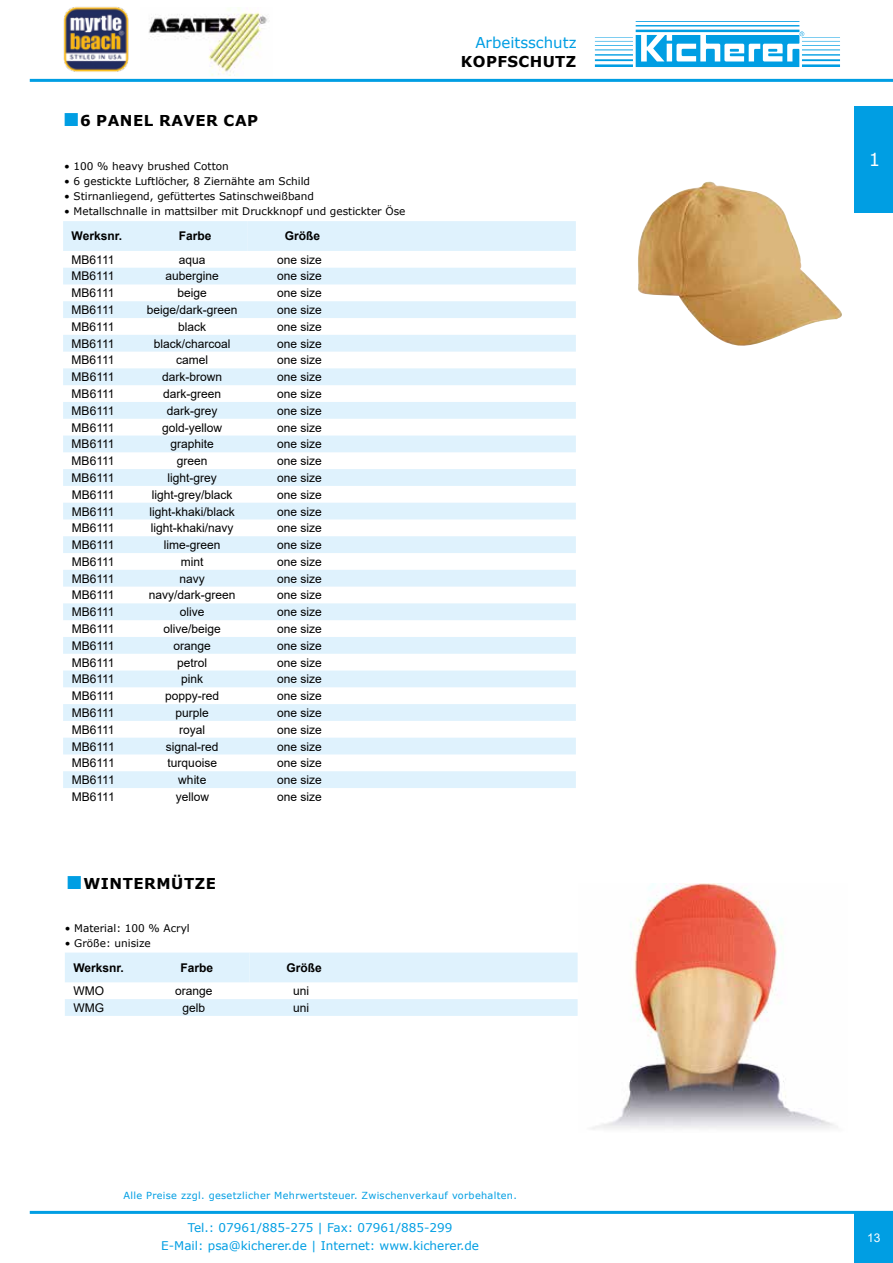
<style>
.page{position:relative;width:893px;height:1263px;background:#fff}
.page>*{position:absolute;margin:0;border:0;box-sizing:border-box;transform-origin:0 0}
.t1{font:18px "Verdana";color:#fff}
.t2{font:700 15px "Verdana";letter-spacing:.035em;color:#000}
.t3{font:15px "Verdana";color:#009ee3}
.t4{font:12px "Arial";color:#000}
.t5{font:12px/18px "Verdana";color:#009ee3;text-align:center}
.t6{font:700 12px "Arial";color:#000}
.t7{font:12px "Arial";color:#fff}
.t8{font:10.5px "Verdana";color:#000}
.t9{font:9.75px "Verdana";letter-spacing:.03em;color:#009ee3}
.s1{font-family:"Times New Roman";font-weight:400;font-size:28.5px;color:#009ee3}
</style>
<div class="page">
<hr style="left:30px;top:79px;width:863px;height:3px;background:#009ee3">
<hr style="left:30px;top:1211px;width:863px;height:3px;background:#009ee3">
<div style="left:854px;top:1211px;width:39px;height:52px;background:#009ee3"></div>
<svg style="left:595px;top:21px;width:245px;height:46px"></svg>
<div style="left:854px;top:106px;width:39px;height:107px;background:#009ee3"></div>
<img style="left:63px;top:6px;width:66px;height:66px">
<div style="left:63px;top:221px;width:513px;height:30px;background:#dff2fd"></div>
<svg style="left:63px;top:268px;width:513px;height:520px;fill:#e6f5fd"></svg>
<img style="left:638px;top:182px;width:204px;height:164px">
<div style="left:65px;top:952px;width:513px;height:30px;background:#dff2fd"></div>
<div style="left:65px;top:999px;width:513px;height:17px;background:#dff2fd"></div>
<img style="left:592px;top:883px;width:242px;height:246px">
<img style="left:148px;top:8px;width:119px;height:68px">
<p class="t3" style="left:475px;top:32px;width:103px">Arbeitsschutz</p>
<p class="t2" style="left:63px;top:110px;width:197px"><span class="s1">■</span>6 PANEL RAVER CAP</p>
<p class="t8" style="left:64px;top:159px;width:166px">• 100 % heavy brushed Cotton</p>
<p class="t8" style="left:64px;top:174px;width:247px">• 6 gestickte Luftlöcher, 8 Ziernähte am Schild</p>
<p class="t8" style="left:64px;top:189px;width:251px">• Stirnanliegend, gefüttertes Satinschweißband</p>
<p class="t8" style="left:64px;top:204px;width:343px">• Metallschnalle in mattsilber mit Druckknopf und gestickter Öse</p>
<p class="t6" style="left:72px;top:228px;width:52px">Werksnr.</p>
<p class="t6" style="left:179px;top:228px;width:34px">Farbe</p>
<p class="t6" style="left:285px;top:228px;width:37px">Größe</p>
<p class="t4" style="left:72px;top:251px;width:44px">MB6111</p>
<p class="t4" style="left:179px;top:251px;width:28px">aqua</p>
<p class="t4" style="left:277px;top:251px;width:46px">one size</p>
<p class="t4" style="left:72px;top:268px;width:44px">MB6111</p>
<p class="t4" style="left:165px;top:268px;width:55px">aubergine</p>
<p class="t4" style="left:277px;top:268px;width:46px">one size</p>
<p class="t4" style="left:72px;top:285px;width:44px">MB6111</p>
<p class="t4" style="left:177px;top:285px;width:31px">beige</p>
<p class="t4" style="left:277px;top:285px;width:46px">one size</p>
<p class="t4" style="left:72px;top:302px;width:44px">MB6111</p>
<p class="t4" style="left:147px;top:302px;width:92px">beige/dark-green</p>
<p class="t4" style="left:277px;top:302px;width:46px">one size</p>
<p class="t4" style="left:72px;top:318px;width:44px">MB6111</p>
<p class="t4" style="left:178px;top:318px;width:30px">black</p>
<p class="t4" style="left:277px;top:318px;width:46px">one size</p>
<p class="t4" style="left:72px;top:335px;width:44px">MB6111</p>
<p class="t4" style="left:154px;top:335px;width:78px">black/charcoal</p>
<p class="t4" style="left:277px;top:335px;width:46px">one size</p>
<p class="t4" style="left:72px;top:352px;width:44px">MB6111</p>
<p class="t4" style="left:176px;top:352px;width:34px">camel</p>
<p class="t4" style="left:277px;top:352px;width:46px">one size</p>
<p class="t4" style="left:72px;top:369px;width:44px">MB6111</p>
<p class="t4" style="left:162px;top:369px;width:62px">dark-brown</p>
<p class="t4" style="left:277px;top:369px;width:46px">one size</p>
<p class="t4" style="left:72px;top:385px;width:44px">MB6111</p>
<p class="t4" style="left:163px;top:385px;width:60px">dark-green</p>
<p class="t4" style="left:277px;top:385px;width:46px">one size</p>
<p class="t4" style="left:72px;top:402px;width:44px">MB6111</p>
<p class="t4" style="left:167px;top:402px;width:52px">dark-grey</p>
<p class="t4" style="left:277px;top:402px;width:46px">one size</p>
<p class="t4" style="left:72px;top:419px;width:44px">MB6111</p>
<p class="t4" style="left:162px;top:419px;width:62px">gold-yellow</p>
<p class="t4" style="left:277px;top:419px;width:46px">one size</p>
<p class="t4" style="left:72px;top:436px;width:44px">MB6111</p>
<p class="t4" style="left:171px;top:436px;width:45px">graphite</p>
<p class="t4" style="left:277px;top:436px;width:46px">one size</p>
<p class="t4" style="left:72px;top:453px;width:44px">MB6111</p>
<p class="t4" style="left:177px;top:453px;width:32px">green</p>
<p class="t4" style="left:277px;top:453px;width:46px">one size</p>
<p class="t4" style="left:72px;top:469px;width:44px">MB6111</p>
<p class="t4" style="left:168px;top:469px;width:51px">light-grey</p>
<p class="t4" style="left:277px;top:469px;width:46px">one size</p>
<p class="t4" style="left:72px;top:486px;width:44px">MB6111</p>
<p class="t4" style="left:152px;top:486px;width:82px">light-grey/black</p>
<p class="t4" style="left:277px;top:486px;width:46px">one size</p>
<p class="t4" style="left:72px;top:503px;width:44px">MB6111</p>
<p class="t4" style="left:150px;top:503px;width:87px">light-khaki/black</p>
<p class="t4" style="left:277px;top:503px;width:46px">one size</p>
<p class="t4" style="left:72px;top:520px;width:44px">MB6111</p>
<p class="t4" style="left:151px;top:520px;width:84px">light-khaki/navy</p>
<p class="t4" style="left:277px;top:520px;width:46px">one size</p>
<p class="t4" style="left:72px;top:537px;width:44px">MB6111</p>
<p class="t4" style="left:164px;top:537px;width:58px">lime-green</p>
<p class="t4" style="left:277px;top:537px;width:46px">one size</p>
<p class="t4" style="left:72px;top:553px;width:44px">MB6111</p>
<p class="t4" style="left:181px;top:553px;width:24px">mint</p>
<p class="t4" style="left:277px;top:553px;width:46px">one size</p>
<p class="t4" style="left:72px;top:570px;width:44px">MB6111</p>
<p class="t4" style="left:180px;top:570px;width:27px">navy</p>
<p class="t4" style="left:277px;top:570px;width:46px">one size</p>
<p class="t4" style="left:72px;top:587px;width:44px">MB6111</p>
<p class="t4" style="left:149px;top:587px;width:88px">navy/dark-green</p>
<p class="t4" style="left:277px;top:587px;width:46px">one size</p>
<p class="t4" style="left:72px;top:604px;width:44px">MB6111</p>
<p class="t4" style="left:180px;top:604px;width:26px">olive</p>
<p class="t4" style="left:277px;top:604px;width:46px">one size</p>
<p class="t4" style="left:72px;top:620px;width:44px">MB6111</p>
<p class="t4" style="left:164px;top:620px;width:59px">olive/beige</p>
<p class="t4" style="left:277px;top:620px;width:46px">one size</p>
<p class="t4" style="left:72px;top:637px;width:44px">MB6111</p>
<p class="t4" style="left:174px;top:637px;width:39px">orange</p>
<p class="t4" style="left:277px;top:637px;width:46px">one size</p>
<p class="t4" style="left:72px;top:654px;width:44px">MB6111</p>
<p class="t4" style="left:177px;top:654px;width:32px">petrol</p>
<p class="t4" style="left:277px;top:654px;width:46px">one size</p>
<p class="t4" style="left:72px;top:671px;width:44px">MB6111</p>
<p class="t4" style="left:181px;top:671px;width:24px">pink</p>
<p class="t4" style="left:277px;top:671px;width:46px">one size</p>
<p class="t4" style="left:72px;top:688px;width:44px">MB6111</p>
<p class="t4" style="left:165px;top:688px;width:56px">poppy-red</p>
<p class="t4" style="left:277px;top:688px;width:46px">one size</p>
<p class="t4" style="left:72px;top:704px;width:44px">MB6111</p>
<p class="t4" style="left:176px;top:704px;width:35px">purple</p>
<p class="t4" style="left:277px;top:704px;width:46px">one size</p>
<p class="t4" style="left:72px;top:721px;width:44px">MB6111</p>
<p class="t4" style="left:179px;top:721px;width:28px">royal</p>
<p class="t4" style="left:277px;top:721px;width:46px">one size</p>
<p class="t4" style="left:72px;top:738px;width:44px">MB6111</p>
<p class="t4" style="left:166px;top:738px;width:54px">signal-red</p>
<p class="t4" style="left:277px;top:738px;width:46px">one size</p>
<p class="t4" style="left:72px;top:755px;width:44px">MB6111</p>
<p class="t4" style="left:168px;top:755px;width:51px">turquoise</p>
<p class="t4" style="left:277px;top:755px;width:46px">one size</p>
<p class="t4" style="left:72px;top:772px;width:44px">MB6111</p>
<p class="t4" style="left:178px;top:772px;width:30px">white</p>
<p class="t4" style="left:277px;top:772px;width:46px">one size</p>
<p class="t4" style="left:72px;top:788px;width:44px">MB6111</p>
<p class="t4" style="left:176px;top:788px;width:35px">yellow</p>
<p class="t4" style="left:277px;top:788px;width:46px">one size</p>
<p class="t2" style="left:66px;top:873px;width:152px"><span class="s1">■</span>WINTERMÜTZE</p>
<p class="t8" style="left:65px;top:921px;width:126px">• Material: 100 % Acryl</p>
<p class="t8" style="left:65px;top:936px;width:87px">• Größe: unisize</p>
<p class="t6" style="left:73px;top:959px;width:52px">Werksnr.</p>
<p class="t6" style="left:181px;top:959px;width:34px">Farbe</p>
<p class="t6" style="left:287px;top:959px;width:37px">Größe</p>
<p class="t4" style="left:73px;top:982px;width:32px">WMO</p>
<p class="t4" style="left:175px;top:982px;width:39px">orange</p>
<p class="t4" style="left:293px;top:982px;width:18px">uni</p>
<p class="t4" style="left:73px;top:999px;width:32px">WMG</p>
<p class="t4" style="left:183px;top:999px;width:24px">gelb</p>
<p class="t4" style="left:293px;top:999px;width:18px">uni</p>
<p class="t2" style="left:461px;top:51px;width:117px">KOPFSCHUTZ</p>
<p class="t9" style="left:123px;top:1189px;width:395px">Alle Preise zzgl. gesetzlicher Mehrwertsteuer. Zwischenverkauf vorbehalten.</p>
<p class="t5" style="left:161px;top:1219px;width:319px">Tel.: 07961/885-275 | Fax: 07961/885-299<br>E-Mail: psa@kicherer.de | Internet: www.kicherer.de</p>
<h1 class="t1" style="left:869px;top:147px;width:13px">1</h1>
<p class="t7" style="left:867px;top:1230px;width:15px">13</p>
</div>
